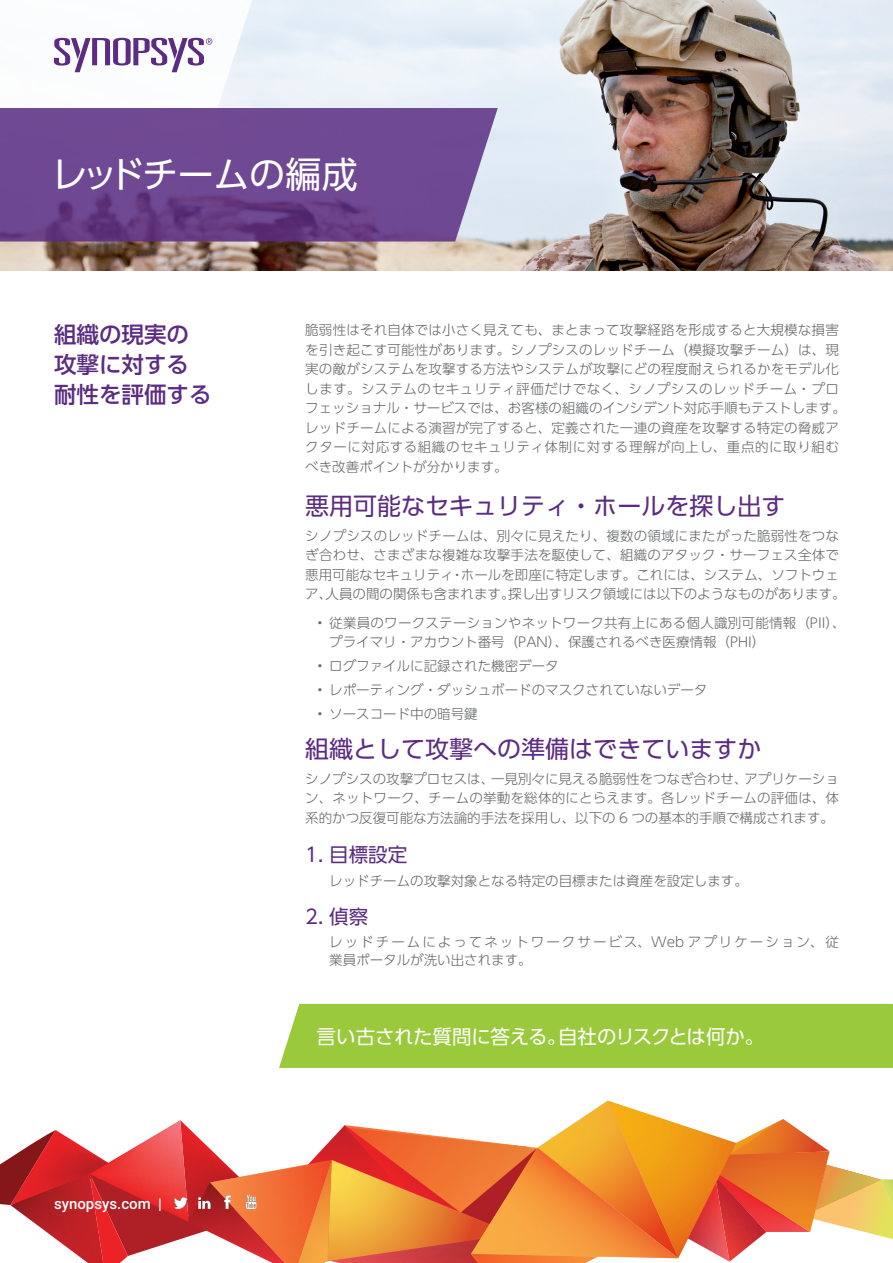
<style>
.page{position:relative;width:893px;height:1263px;background:#fff}
.page>*{position:absolute;margin:0;border:0;box-sizing:border-box;transform-origin:0 0}
.t1{font:36px "UD Shin Go Pro";letter-spacing:-.01em;color:#fff}
.t2{font:24px "UD Shin Go Pro";color:#5b2c82}
.t3{font:500 22.5px/30px "UD Shin Go Pro";color:#5b2c82}
.t4{font:19.5px "UD Shin Go Pro";letter-spacing:-.015em;color:#fff}
.t5{font:19.5px "UD Shin Go Pro";color:#5b2c82}
.t6{font:500 15px "Roboto";color:#fff}
.t7{font:300 13.5px/19.5px "UD Shin Go Pro";letter-spacing:.015em;color:#626466}
.t8{font:300 13.5px/18px "UD Shin Go Pro";letter-spacing:.15em;color:#626466}
</style>
<div class="page">
<img style="left:0;top:0;width:893px;height:270px">
<svg style="left:0;top:108px;width:498px;height:134px;background:#714c92"></svg>
<svg style="left:0;top:0;width:256px;height:108px"></svg>
<div style="left:279px;top:1004px;width:614px;height:64px;background:#9aca3c"></div>
<svg style="left:0;top:1101px;width:893px;height:162px"></svg>
<h1 class="t1" style="left:52px;top:145px;width:308px">レッドチームの編成</h1>
<h3 class="t3" style="left:54px;top:318px;width:159px">組織の現実の攻撃に対する耐性を評価する</h3>
<p class="t6" style="left:54px;top:1193px;width:110px">synopsys.com |</p>
<p class="t7" style="left:305px;top:320px;width:542px">脆弱性はそれ自体では小さく見えても、まとまって攻撃経路を形成すると大規模な損害を引き起こす可能性があります。シノプシスのレッドチーム（模擬攻撃チーム）は、現実の敵がシステムを攻撃する方法やシステムが攻撃にどの程度耐えられるかをモデル化します。システムのセキュリティ評価だけでなく、シノプシスのレッドチーム・プロフェッショナル・サービスでは、お客様の組織のインシデント対応手順もテストします。レッドチームによる演習が完了すると、定義された一連の資産を攻撃する特定の脅威アクターに対応する組織のセキュリティ体制に対する理解が向上し、重点的に取り組むべき改善ポイントが分かります。</p>
<h2 class="t2" style="left:305px;top:487px;width:482px">悪用可能なセキュリティ・ホールを探し出す</h2>
<p class="t7" style="left:305px;top:525px;width:542px">シノプシスのレッドチームは、別々に見えたり、複数の領域にまたがった脆弱性をつなぎ合わせ、さまざまな複雑な攻撃手法を駆使して、組織のアタック・サーフェス全体で悪用可能なセキュリティ・ホールを即座に特定します。これには、システム、ソフトウェア、人員の間の関係も含まれます。探し出すリスク領域には以下のようなものがあります。</p>
<p class="t7" style="left:329px;top:612px;width:518px;text-indent:-12px">• 従業員のワークステーションやネットワーク共有上にある個人識別可能情報（PII）、プライマリ・アカウント番号（PAN）、保護されるべき医療情報（PHI）</p>
<p class="t7" style="left:317px;top:656px;width:243px">• ログファイルに記録された機密データ</p>
<p class="t7" style="left:317px;top:680px;width:392px">• レポーティング・ダッシュボードのマスクされていないデータ</p>
<p class="t7" style="left:317px;top:704px;width:162px">• ソースコード中の暗号鍵</p>
<h2 class="t2" style="left:305px;top:730px;width:458px">組織として攻撃への準備はできていますか</h2>
<p class="t7" style="left:305px;top:768px;width:535px;text-align:justify">シノプシスの攻撃プロセスは、一見別々に見える脆弱性をつなぎ合わせ、アプリケーション、ネットワーク、チームの挙動を総体的にとらえます。各レッドチームの評価は、体系的かつ反復可能な方法論的手法を採用し、以下の 6 つの基本的手順で構成されます。</p>
<h3 class="t5" style="left:305px;top:839px;width:104px">1. 目標設定</h3>
<p class="t7" style="left:329px;top:870px;width:420px">レッドチームの攻撃対象となる特定の目標または資産を設定します。</p>
<h3 class="t5" style="left:305px;top:901px;width:65px">2. 偵察</h3>
<p class="t8" style="left:329px;top:932px;width:511px">レッドチームによってネットワークサービス、Web アプリケーション、従業員ポータルが洗い出されます。</p>
<h3 class="t4" style="left:316px;top:1021px;width:449px">言い古された質問に答える。自社のリスクとは何か。</h3>
</div>
